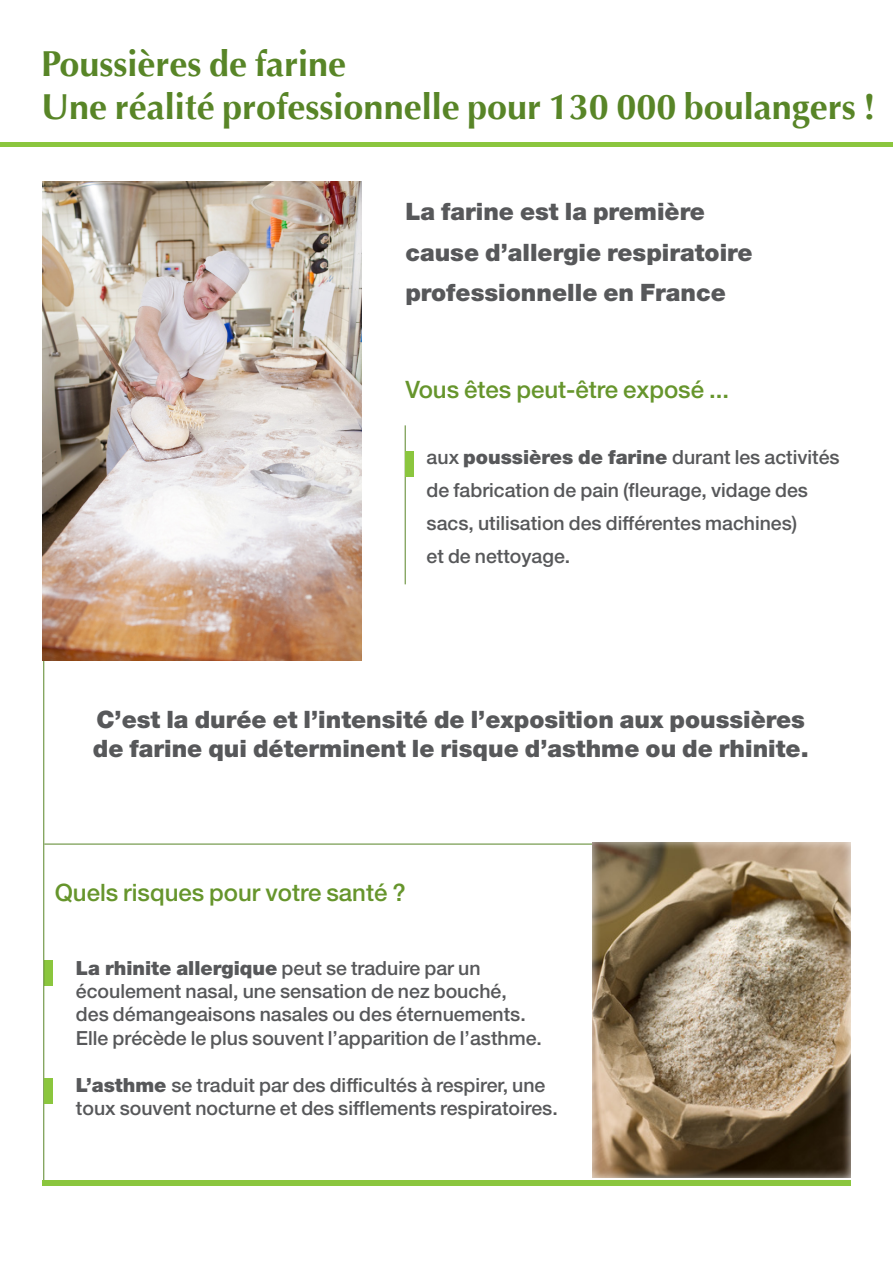
<style>
.page{position:relative;width:893px;height:1263px;background:#fff}
.page>*{position:absolute;margin:0;border:0;box-sizing:border-box;transform-origin:0 0}
.t1{font:700 36px "Optima";color:#588527}
.t2{font:900 24px/40.5px "Helvetica Neue";color:#57585a}
.t3{font:500 24px "Helvetica Neue";color:#66952c}
.t4{font:500 19.5px/33px "Helvetica Neue";color:#57585a}
.s1{font-weight:900}
</style>
<div class="page">
<div style="left:44px;top:960px;width:9px;height:26px;background:#8bc63e"></div>
<hr style="left:44px;top:182px;width:1px;height:1003px;background:#588527">
<div style="left:44px;top:1078px;width:9px;height:26px;background:#8bc63e"></div>
<hr style="left:405px;top:425px;width:1px;height:159px;background:#588527">
<div style="left:405px;top:451px;width:9px;height:26px;background:#8bc63e"></div>
<div style="left:42px;top:1180px;width:808px;height:5px;background:#8bc63e"></div>
<hr style="left:0;top:143px;width:893px;height:4px;background:#8bc63e">
<img style="left:43px;top:182px;width:318px;height:478px">
<hr style="left:44px;top:844px;width:665px;height:1px;background:#588527">
<div style="left:591px;top:842px;width:261px;height:336px;background:#fff;opacity:.75"></div>
<p class="t1" style="left:41px;top:43px;width:306px">Poussières de farine</p>
<p class="t1" style="left:41px;top:86px;width:836px">Une réalité professionnelle pour 130 000 boulangers !</p>
<p class="t2" style="left:405px;top:191px;width:301px">La farine est la première</p>
<p class="t2" style="left:405px;top:232px;width:349px">cause d’allergie respiratoire professionnelle en France</p>
<p class="t3" style="left:405px;top:375px;width:325px">Vous êtes peut-être exposé ...</p>
<p class="t4" style="left:427px;top:440px;width:414px">aux <span class="s1">poussières de farine</span> durant les activités de fabrication de pain (fleurage, vidage des sacs, utilisation des différentes machines)</p>
<p class="t4" style="left:427px;top:539px;width:145px">et de nettoyage.</p>
<p class="t2" style="left:96px;top:699px;width:710px">C’est la durée et l’intensité de l’exposition aux poussières</p>
<p class="t2" style="left:93px;top:728px;width:717px">de farine qui déterminent le risque d’asthme ou de rhinite.</p>
<p class="t3" style="left:55px;top:878px;width:352px">Quels risques pour votre santé ?</p>
<p class="t4" style="left:76px;top:956px;width:432px;line-height:23.4px"><span class="s1">La rhinite allergique</span> peut se traduire par un écoulement nasal, une sensation de nez bouché,</p>
<p class="t4" style="left:76px;top:998px;width:451px">des démangeaisons nasales ou des éternuements.</p>
<p class="t4" style="left:76px;top:1021px;width:467px">Elle précède le plus souvent l’apparition de l’asthme.</p>
<p class="t4" style="left:76px;top:1073px;width:483px;line-height:23.4px"><span class="s1">L’asthme</span> se traduit par des difficultés à respirer, une toux souvent nocturne et des sifflements respiratoires.</p>
</div>
